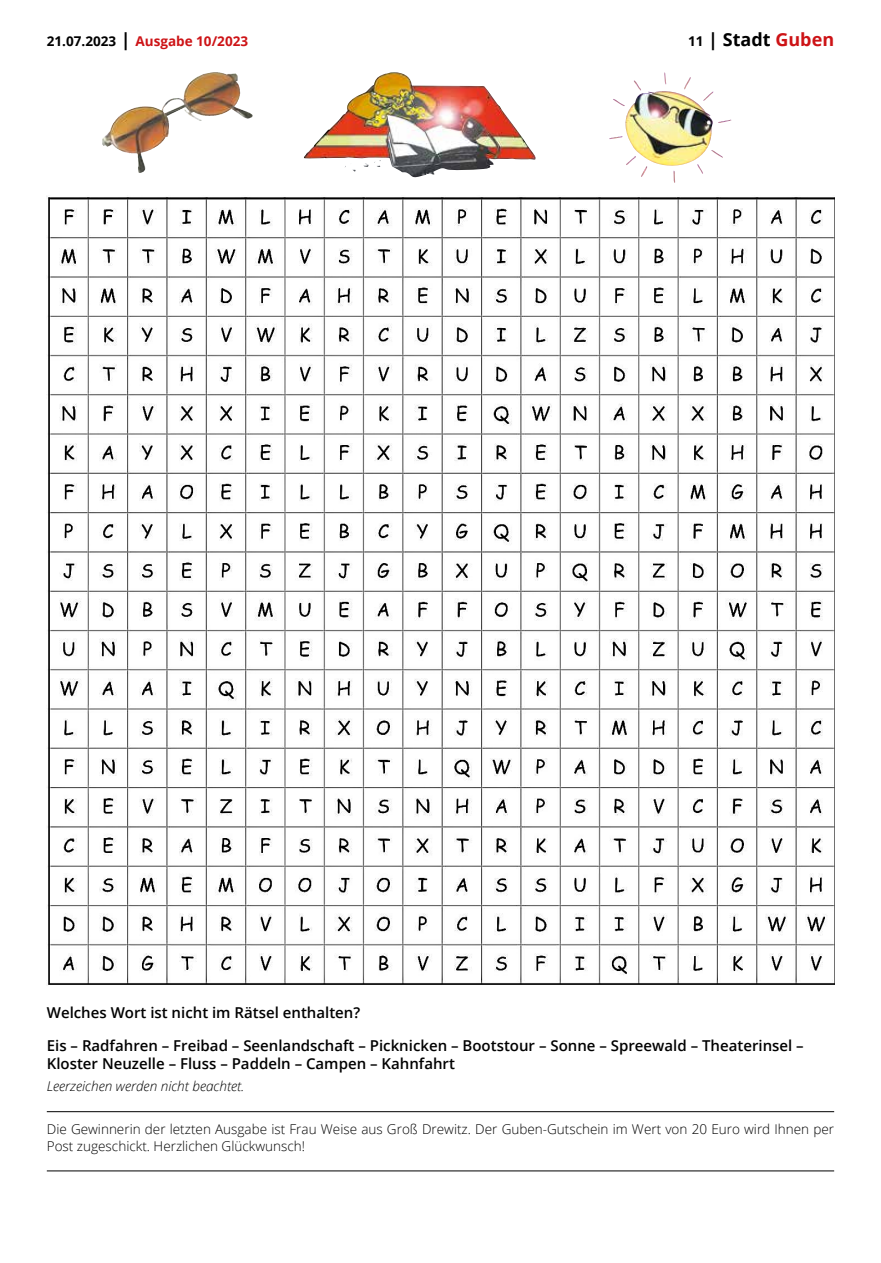
<style>
.page{position:relative;width:881px;height:1263px;background:#fff}
.page>*{position:absolute;margin:0;border:0;box-sizing:border-box;transform-origin:0 0}
.t1{font:700 18px "Open Sans";color:#000}
.t2{font:600 15px/32.8px "Open Sans";color:#000}
.t3{font:300 13.5px/16.2px "Open Sans";color:#000}
.t4{font:italic 300 13.5px "Open Sans";color:#000}
.t5{font:700 13.5px "Open Sans";color:#cd1316}
.s1{color:#000}
.s2{font-size:18px;color:#000}
.s3{font-size:13.5px}
.s4{color:#cd1316}
</style>
<div class="page">
<hr style="left:47px;top:1111px;width:786px;height:1px;background:#000">
<hr style="left:47px;top:1171px;width:786px;height:1px;background:#000">
<img style="left:47px;top:197px;width:786px;height:788px">
<img style="left:609px;top:72px;width:122px;height:102px">
<img style="left:304px;top:72px;width:231px;height:105px">
<img style="left:109px;top:72px;width:106px;height:60px">
<p class="t5" style="left:47px;top:32px;width:203px"><span class="s1">21.07.2023</span> <span class="s2">|</span> Ausgabe 10/2023</p>
<p class="t1" style="left:688px;top:27px;width:147px"><span class="s3">11</span> | Stadt <span class="s4">Guben</span></p>
<p class="t2" style="left:47px;top:996px;width:758px">Welches Wort ist nicht im Rätsel enthalten?<br>Eis – Radfahren – Freibad – Seenlandschaft – Picknicken – Bootstour – Sonne – Spreewald – Theaterinsel –</p>
<p class="t2" style="left:47px;top:1047px;width:409px">Kloster Neuzelle – Fluss – Paddeln – Campen – Kahnfahrt</p>
<p class="t4" style="left:47px;top:1077px;width:199px">Leerzeichen werden nicht beachtet.</p>
<p class="t3" style="left:47px;top:1121px;width:788px">Die Gewinnerin der letzten Ausgabe ist Frau Weise aus Groß Drewitz. Der Guben-Gutschein im Wert von 20 Euro wird Ihnen per<br>Post zugeschickt. Herzlichen Glückwunsch!</p>
</div>
